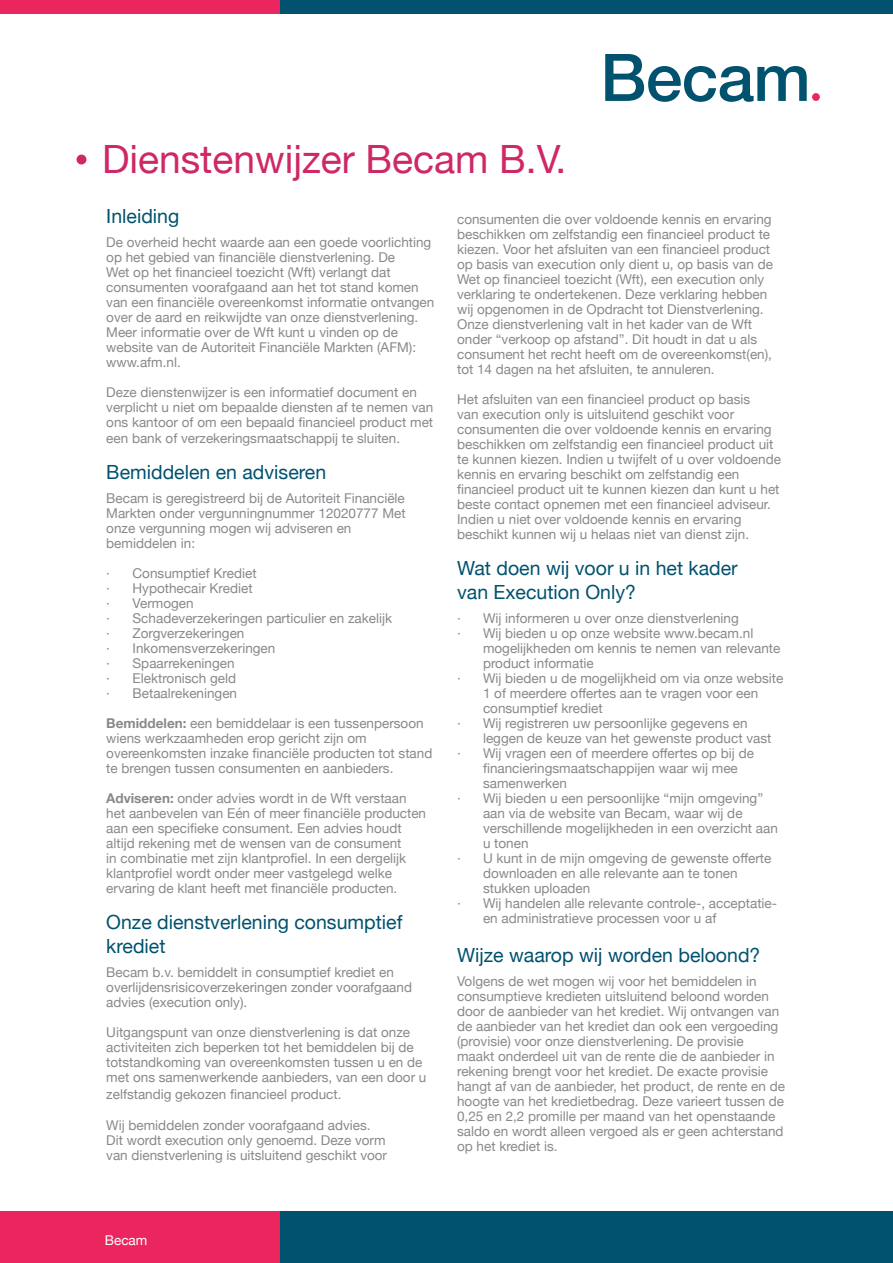
<style>
.page{position:relative;width:893px;height:1263px;background:#fff}
.page>*{position:absolute;margin:0;border:0;box-sizing:border-box;transform-origin:0 0}
.t1{font:39px "Helvetica Neue";color:#ce2866}
.t2{font:19.5px/24px "Helvetica Neue";color:#00526e}
.t3{font:13.5px/15px "Helvetica Neue";color:#88898c}
.t4{font:13.5px "Helvetica Neue";color:#fff}
.s1{font-weight:700}
</style>
<div class="page">
<svg style="left:605px;top:54px;width:202px;height:48px"></svg>
<div style="left:812px;top:93px;width:8px;height:8px;background:#e8295e;border-radius:50%"></div>
<div style="left:0;top:0;width:878px;height:14px;background:#eb265e"></div>
<div style="left:280px;top:0;width:613px;height:14px;background:#00526e"></div>
<div style="left:0;top:1211px;width:893px;height:52px;background:#00526e"></div>
<div style="left:0;top:1211px;width:280px;height:52px;background:#eb265e"></div>
<div style="left:77px;top:155px;width:9px;height:9px;background:#ce2866;border-radius:50%"></div>
<h1 class="t1" style="left:102px;top:131px;width:466px">Dienstenwijzer Becam B.V.</h1>
<h2 class="t2" style="left:106px;top:205px;width:74px">Inleiding</h2>
<p class="t3" style="left:106px;top:235px;width:330px">De overheid hecht waarde aan een goede voorlichting op het gebied van financiële dienstverlening. De<br>Wet op het financieel toezicht (Wft) verlangt dat consumenten voorafgaand aan het tot stand komen van een financiële overeenkomst informatie ontvangen over de aard en reikwijdte van onze dienstverlening.<br>Meer informatie over de Wft kunt u vinden op de website van de Autoriteit Financiële Markten (AFM): www.afm.nl.</p>
<p class="t3" style="left:106px;top:385px;width:328px">Deze dienstenwijzer is een informatief document en verplicht u niet om bepaalde diensten af te nemen van ons kantoor of om een bepaald financieel product met</p>
<p class="t3" style="left:106px;top:432px;width:295px">een bank of verzekeringsmaatschappij te sluiten.</p>
<h2 class="t2" style="left:106px;top:461px;width:221px">Bemiddelen en adviseren</h2>
<p class="t3" style="left:106px;top:492px;width:301px">Becam is geregistreerd bij de Autoriteit Financiële Markten onder vergunningnummer 12020777 Met onze vergunning mogen wij adviseren en bemiddelen in:</p>
<p class="t3" style="left:106px;top:567px;width:287px">· Consumptief Krediet<br>· Hypothecair Krediet<br>· Vermogen<br>· Schadeverzekeringen particulier en zakelijk · Zorgverzekeringen<br>· Inkomensverzekeringen<br>· Spaarrekeningen<br>· Elektronisch geld<br>· Betaalrekeningen</p>
<p class="t3" style="left:106px;top:717px;width:328px"><span class="s1">Bemiddelen:</span> een bemiddelaar is een tussenpersoon wiens werkzaamheden erop gericht zijn om overeenkomsten inzake financiële producten tot stand te brengen tussen consumenten en aanbieders.</p>
<p class="t3" style="left:106px;top:792px;width:321px"><span class="s1">Adviseren:</span> onder advies wordt in de Wft verstaan het aanbevelen van Eén of meer financiële producten aan een specifieke consument. Een advies houdt altijd rekening met de wensen van de consument<br>in combinatie met zijn klantprofiel. In een dergelijk klantprofiel wordt onder meer vastgelegd welke ervaring de klant heeft met financiële producten.</p>
<h2 class="t2" style="left:106px;top:911px;width:298px">Onze dienstverlening consumptief krediet</h2>
<p class="t3" style="left:106px;top:966px;width:307px">Becam b.v. bemiddelt in consumptief krediet en overlijdensrisicoverzekeringen zonder voorafgaand advies (execution only).</p>
<p class="t3" style="left:106px;top:1026px;width:322px">Uitgangspunt van onze dienstverlening is dat onze activiteiten zich beperken tot het bemiddelen bij de totstandkoming van overeenkomsten tussen u en de met ons samenwerkende aanbieders, van een door u</p>
<p class="t3" style="left:106px;top:1087px;width:237px">zelfstandig gekozen financieel product.</p>
<p class="t3" style="left:106px;top:1119px;width:282px">Wij bemiddelen zonder voorafgaand advies.<br>Dit wordt execution only genoemd. Deze vorm van dienstverlening is uitsluitend geschikt voor</p>
<p class="t3" style="left:457px;top:212px;width:317px">consumenten die over voldoende kennis en ervaring beschikken om zelfstandig een financieel product te kiezen. Voor het afsluiten van een financieel product op basis van execution only dient u, op basis van de Wet op financieel toezicht (Wft), een execution only verklaring te ondertekenen. Deze verklaring hebben wij opgenomen in de Opdracht tot Dienstverlening.<br>Onze dienstverlening valt in het kader van de Wft onder “verkoop op afstand”. Dit houdt in dat u als consument het recht heeft om de overeenkomst(en), tot 14 dagen na het afsluiten, te annuleren.</p>
<p class="t3" style="left:457px;top:392px;width:325px">Het afsluiten van een financieel product op basis<br>van execution only is uitsluitend geschikt voor consumenten die over voldoende kennis en ervaring beschikken om zelfstandig een financieel product uit te kunnen kiezen. Indien u twijfelt of u over voldoende kennis en ervaring beschikt om zelfstandig een financieel product uit te kunnen kiezen dan kunt u het beste contact opnemen met een financieel adviseur.<br>Indien u niet over voldoende kennis en ervaring beschikt kunnen wij u helaas niet van dienst zijn.</p>
<h2 class="t2" style="left:457px;top:557px;width:282px">Wat doen wij voor u in het kader van Execution Only?</h2>
<p class="t3" style="left:457px;top:611px;width:5px">· ·</p>
<p class="t3" style="left:483px;top:612px;width:302px">Wij informeren u over onze dienstverlening<br>Wij bieden u op onze website www.becam.nl mogelijkheden om kennis te nemen van relevante product informatie<br>Wij bieden u de mogelijkheid om via onze website 1 of meerdere offertes aan te vragen voor een consumptief krediet<br>Wij registreren uw persoonlijke gegevens en leggen de keuze van het gewenste product vast Wij vragen een of meerdere offertes op bij de financieringsmaatschappijen waar wij mee samenwerken<br>Wij bieden u een persoonlijke “mijn omgeving” aan via de website van Becam, waar wij de verschillende mogelijkheden in een overzicht aan u tonen<br>U kunt in de mijn omgeving de gewenste offerte downloaden en alle relevante aan te tonen stukken uploaden<br>Wij handelen alle relevante controle-, acceptatie&shy;en administratieve processen voor u af</p>
<p class="t3" style="left:457px;top:671px;width:5px">·</p>
<p class="t3" style="left:457px;top:716px;width:5px">·</p>
<p class="t3" style="left:457px;top:746px;width:5px">·</p>
<p class="t3" style="left:457px;top:791px;width:5px">·</p>
<p class="t3" style="left:457px;top:851px;width:5px">·</p>
<p class="t3" style="left:457px;top:896px;width:5px">·</p>
<h2 class="t2" style="left:457px;top:944px;width:305px">Wijze waarop wij worden beloond?</h2>
<p class="t3" style="left:457px;top:974px;width:329px">Volgens de wet mogen wij voor het bemiddelen in consumptieve kredieten uitsluitend beloond worden door de aanbieder van het krediet. Wij ontvangen van de aanbieder van het krediet dan ook een vergoeding (provisie) voor onze dienstverlening. De provisie<br>maakt onderdeel uit van de rente die de aanbieder in rekening brengt voor het krediet. De exacte provisie hangt af van de aanbieder, het product, de rente en de hoogte van het kredietbedrag. Deze varieert tussen de 0,25 en 2,2 promille per maand van het openstaande saldo en wordt alleen vergoed als er geen achterstand op het krediet is.</p>
<p class="t4" style="left:105px;top:1230px;width:44px">Becam</p>
</div>
